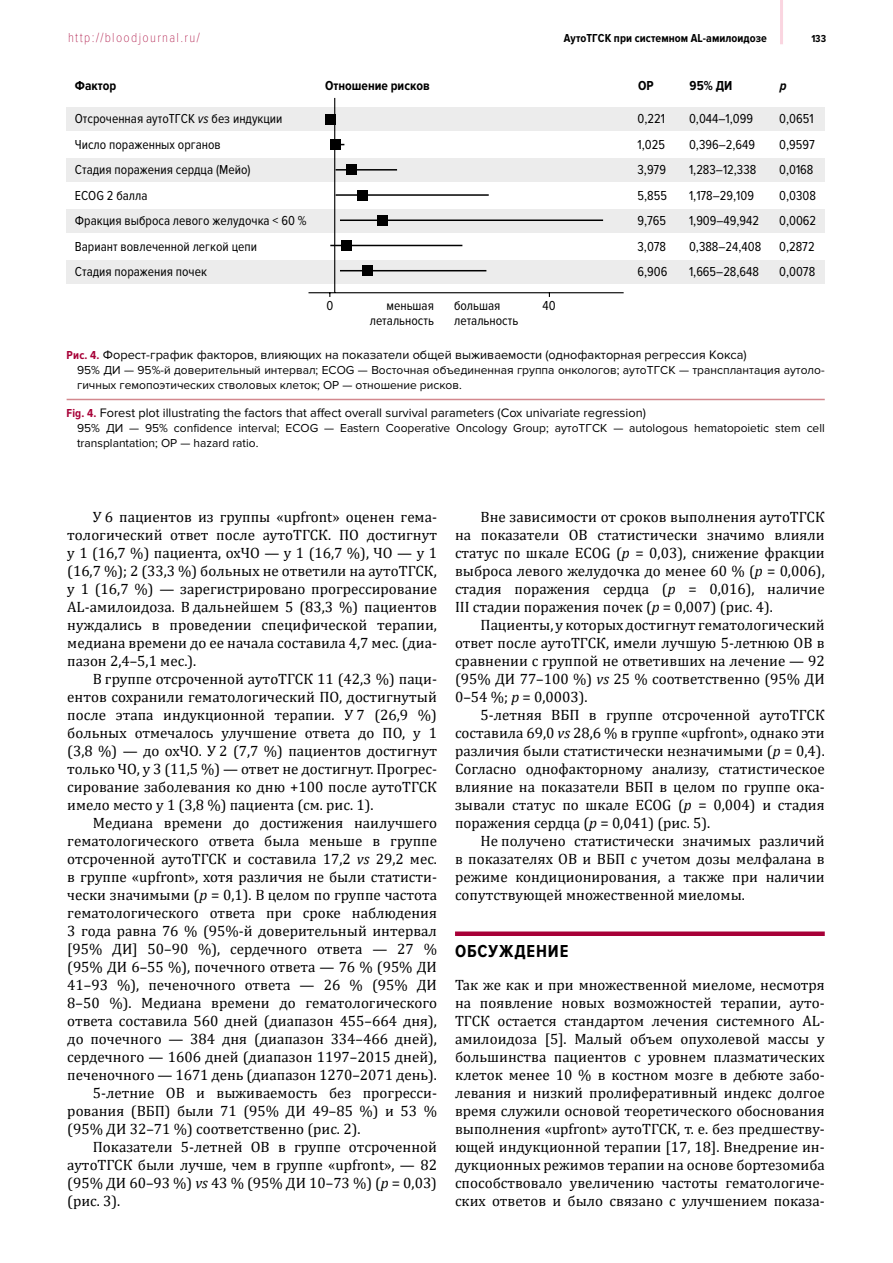
<style>
.page{position:relative;width:893px;height:1263px;background:#fff}
.page>*{position:absolute;margin:0;border:0;box-sizing:border-box;transform-origin:0 0}
.t1{font:700 18px "Proxima Nova Cond";letter-spacing:.05em;color:#000}
.t2{font:15px/18px "Cambria";color:#000;text-align:justify}
.t3{font:13.5px/25.5px "Proxima Nova Cond";color:#000}
.t4{font:700 13.5px "Proxima Nova Cond";color:#000}
.t5{font:100 13.5px "Proxima Nova Cond";letter-spacing:.1em;color:#a70037}
.t6{font:italic 700 13.5px "Proxima Nova Cond";color:#000}
.t7{font:12.75px "Proxima Nova";color:#000}
.t8{font:12px/15px "Proxima Nova";color:#000}
.t9{font:700 12px "Proxima Nova Cond";letter-spacing:.005em;color:#000}
.t10{font:700 10.5px "Proxima Nova Cond";color:#000}
.s1{font-style:italic}
.s2{font-family:"Proxima Nova Cond";font-weight:700;font-size:12px;color:#a70037}
</style>
<div class="page">
<hr style="left:780px;top:0;width:3px;height:44px;background:#fad5e0">
<div style="left:67px;top:107px;width:758px;height:23px;background:#ececec"></div>
<div style="left:67px;top:158px;width:758px;height:23px;background:#ececec"></div>
<div style="left:67px;top:209px;width:758px;height:23px;background:#ececec"></div>
<div style="left:67px;top:260px;width:758px;height:23px;background:#ececec"></div>
<hr style="left:308px;top:292px;width:316px;height:1px;background:#000">
<hr style="left:334px;top:98px;width:1px;height:195px;background:#000">
<div style="left:325px;top:114px;width:11px;height:11px;background:#000"></div>
<div style="left:330px;top:139px;width:11px;height:11px;background:#000"></div>
<div style="left:346px;top:165px;width:11px;height:10px;background:#000"></div>
<hr style="left:336px;top:169px;width:61px;height:2px;background:#000">
<div style="left:357px;top:190px;width:11px;height:10px;background:#000"></div>
<hr style="left:336px;top:194px;width:153px;height:2px;background:#000">
<div style="left:378px;top:215px;width:10px;height:10px;background:#000"></div>
<hr style="left:340px;top:219px;width:263px;height:2px;background:#000">
<div style="left:341px;top:240px;width:11px;height:11px;background:#000"></div>
<hr style="left:330px;top:245px;width:132px;height:1px;background:#000">
<div style="left:362px;top:265px;width:11px;height:11px;background:#000"></div>
<hr style="left:340px;top:270px;width:146px;height:1px;background:#000">
<div style="left:455px;top:931px;width:370px;height:5px;background:#a70037"></div>
<hr style="left:67px;top:399px;width:758px;height:1px;background:#d3888e">
<p class="t5" style="left:68px;top:30px;width:133px">http://bloodjournal.ru/</p>
<p class="t9" style="left:564px;top:31px;width:205px">АутоТГСК при системном АL-амилоидозе</p>
<p class="t10" style="left:811px;top:33px;width:16px">133</p>
<p class="t4" style="left:75px;top:78px;width:43px">Фактор</p>
<p class="t4" style="left:325px;top:78px;width:106px">Отношение рисков</p>
<p class="t3" style="left:75px;top:106px;width:233px">Отсроченная аутоТГСК <span class="s1">vs</span> без индукции<br>Число пораженных органов<br>Стадия поражения сердца (Мейо)<br>ECOG 2 балла<br>Фракция выброса левого желудочка &lt; 60 %<br>Вариант вовлеченной легкой цепи<br>Стадия поражения почек</p>
<p class="t3" style="left:326px;top:293px;width:8px">0</p>
<p class="t3" style="left:543px;top:293px;width:15px">40</p>
<p class="t3" style="left:370px;top:298px;width:66px;line-height:15px;text-align:right">меньшая летальность</p>
<p class="t3" style="left:454px;top:298px;width:66px;line-height:15px">большая летальность</p>
<p class="t4" style="left:638px;top:78px;width:17px">ОР</p>
<p class="t4" style="left:690px;top:78px;width:44px">95% ДИ</p>
<p class="t6" style="left:780px;top:78px;width:8px">р</p>
<p class="t3" style="left:637px;top:106px;width:31px">0,221<br>1,025<br>3,979<br>5,855<br>9,765<br>3,078<br>6,906</p>
<p class="t3" style="left:689px;top:106px;width:74px">0,044–1,099<br>0,396–2,649<br>1,283–12,338<br>1,178–29,109<br>1,909–49,942<br>0,388–24,408<br>1,665–28,648</p>
<p class="t3" style="left:779px;top:106px;width:39px">0,0651<br>0,9597<br>0,0168<br>0,0308<br>0,0062<br>0,2872<br>0,0078</p>
<p class="t7" style="left:67px;top:348px;width:682px"><span class="s2">Рис. 4.</span> Форест-график факторов, влияющих на показатели общей выживаемости (однофакторная регрессия Кокса)</p>
<p class="t8" style="left:77px;top:363px;width:749px">95% ДИ — 95%-й доверительный интервал; ECOG — Восточная объединенная группа онкологов; аутоТГСК — трансплантация аутоло&shy;гичных гемопоэтических стволовых клеток; ОР — отношение рисков.</p>
<p class="t7" style="left:67px;top:406px;width:581px"><span class="s2">Fig. 4.</span> Forest plot illustrating the factors that affect overall survival parameters (Cox univariate regression)</p>
<p class="t8" style="left:77px;top:421px;width:749px">95% ДИ — 95% confidence interval; ECOG — Eastern Cooperative Oncology Group; аутоТГСК — autologous hematopoietic stem cell transplantation; ОР — hazard ratio.</p>
<p class="t2" style="left:67px;top:508px;width:371px;text-indent:26px">У 6 пациентов из группы «upfront» оценен гема&shy;тологический ответ после аутоТГСК. ПО достигнут у 1 (16,7 %) пациента, охЧО — у 1 (16,7 %), ЧО — у 1 (16,7 %); 2 (33,3 %) больных не ответили на аутоТГСК, у 1 (16,7 %) — зарегистрировано прогрессирование AL-амилоидоза. В дальнейшем 5 (83,3 %) пациентов нуждались в проведении специфической терапии, медиана времени до ее начала составила 4,7 мес. (диа&shy;пазон 2,4–5,1 мес.).</p>
<p class="t2" style="left:67px;top:670px;width:371px;text-indent:26px">В группе отсроченной аутоТГСК 11 (42,3 %) паци&shy;ентов сохранили гематологический ПО, достигнутый после этапа индукционной терапии. У 7 (26,9 %) больных отмечалось улучшение ответа до ПО, у 1 (3,8 %) — до охЧО. У 2 (7,7 %) пациентов достигнут только ЧО, у 3 (11,5 %) — ответ не достигнут. Прогрес&shy;сирование заболевания ко дню +100 после аутоТГСК имело место у 1 (3,8 %) пациента (см. рис. 1).</p>
<p class="t2" style="left:93px;top:814px;width:346px">Медиана времени до достижения наилучшего</p>
<p class="t2" style="left:67px;top:832px;width:371px">гематологического ответа была меньше в группе</p>
<p class="t2" style="left:67px;top:850px;width:371px">отсроченной аутоТГСК и составила 17,2 <span class="s1">vs</span> 29,2 мес.</p>
<p class="t2" style="left:67px;top:868px;width:371px">в группе «upfront», хотя различия не были статисти-</p>
<p class="t2" style="left:67px;top:886px;width:371px">чески значимыми (<span class="s1">p</span> = 0,1). В целом по группе частота</p>
<p class="t2" style="left:67px;top:904px;width:371px">гематологического ответа при сроке наблюдения</p>
<p class="t2" style="left:67px;top:922px;width:371px">3 года равна 76 % (95%-й доверительный интервал</p>
<p class="t2" style="left:67px;top:940px;width:371px">[95% ДИ] 50–90 %), сердечного ответа — 27 %</p>
<p class="t2" style="left:67px;top:958px;width:371px">(95% ДИ 6–55 %), почечного ответа — 76 % (95% ДИ</p>
<p class="t2" style="left:67px;top:976px;width:371px">41–93 %), печеночного ответа — 26 % (95% ДИ</p>
<p class="t2" style="left:67px;top:994px;width:371px">8–50 %). Медиана времени до гематологического</p>
<p class="t2" style="left:67px;top:1012px;width:371px">ответа составила 560 дней (диапазон 455–664 дня),</p>
<p class="t2" style="left:67px;top:1030px;width:371px">до почечного — 384 дня (диапазон 334–466 дней),</p>
<p class="t2" style="left:67px;top:1048px;width:371px">сердечного — 1606 дней (диапазон 1197–2015 дней),</p>
<p class="t2" style="left:67px;top:1066px;width:371px">печеночного — 1671 день (диапазон 1270–2071 день).</p>
<p class="t2" style="left:93px;top:1084px;width:346px">5-летние ОВ и выживаемость без прогресси-</p>
<p class="t2" style="left:67px;top:1102px;width:371px">рования (ВБП) были 71 (95% ДИ 49–85 %) и 53 %</p>
<p class="t2" style="left:67px;top:1120px;width:295px">(95% ДИ 32–71 %) соответственно (рис. 2).</p>
<p class="t2" style="left:93px;top:1138px;width:346px">Показатели 5-летней ОВ в группе отсроченной</p>
<p class="t2" style="left:67px;top:1156px;width:371px">аутоТГСК были лучше, чем в группе «upfront», — 82</p>
<p class="t2" style="left:67px;top:1174px;width:371px">(95% ДИ 60–93 %) <span class="s1">vs</span> 43 % (95% ДИ 10–73 %) (<span class="s1">p</span> = 0,03)</p>
<p class="t2" style="left:67px;top:1192px;width:55px">(рис. 3).</p>
<p class="t2" style="left:455px;top:508px;width:371px;text-indent:26px">Вне зависимости от сроков выполнения аутоТГСК на показатели ОВ статистически значимо влияли статус по шкале ECOG (<span class="s1">p</span> = 0,03), снижение фракции выброса левого желудочка до менее 60 % (<span class="s1">p</span> = 0,006), стадия поражения сердца (<span class="s1">p</span> = 0,016), наличие III стадии поражения почек (<span class="s1">p</span> = 0,007) (рис. 4).</p>
<p class="t2" style="left:455px;top:616px;width:371px;text-indent:26px">Пациенты, у которых достигнут гематологический ответ после аутоТГСК, имели лучшую 5-летнюю ОВ в сравнении с группой не ответивших на лечение — 92 (95% ДИ 77–100 %) <span class="s1">vs</span> 25 % соответственно (95% ДИ 0–54 %; <span class="s1">p</span> = 0,0003).</p>
<p class="t2" style="left:455px;top:706px;width:371px;text-indent:26px">5-летняя ВБП в группе отсроченной аутоТГСК составила 69,0 <span class="s1">vs</span> 28,6 % в группе «upfront», однако эти различия были статистически незначимыми (<span class="s1">p</span> = 0,4).<br>Согласно однофакторному анализу, статистическое влияние на показатели ВБП в целом по группе ока&shy;зывали статус по шкале ECOG (<span class="s1">p</span> = 0,004) и стадия поражения сердца (<span class="s1">p</span> = 0,041) (рис. 5).</p>
<p class="t2" style="left:455px;top:832px;width:371px;text-indent:26px">Не получено статистически значимых различий в показателях ОВ и ВБП с учетом дозы мелфалана в режиме кондиционирования, а также при наличии сопутствующей множественной миеломы.</p>
<p class="t1" style="left:455px;top:941px;width:115px">ОБСУЖДЕНИЕ</p>
<p class="t2" style="left:455px;top:976px;width:371px">Так же как и при множественной миеломе, несмотря на появление новых возможностей терапии, ауто-ТГСК остается стандартом лечения системного AL&shy;амилоидоза [5]. Малый объем опухолевой массы у большинства пациентов с уровнем плазматических клеток менее 10 % в костном мозге в дебюте забо&shy;левания и низкий пролиферативный индекс долгое время служили основой теоретического обоснования выполнения «upfront» аутоТГСК, т. е. без предшеству&shy;ющей индукционной терапии [17, 18]. Внедрение ин&shy;дукционных режимов терапии на основе бортезомиба способствовало увеличению частоты гематологиче&shy;ских ответов и было связано с улучшением показа-</p>
</div>
